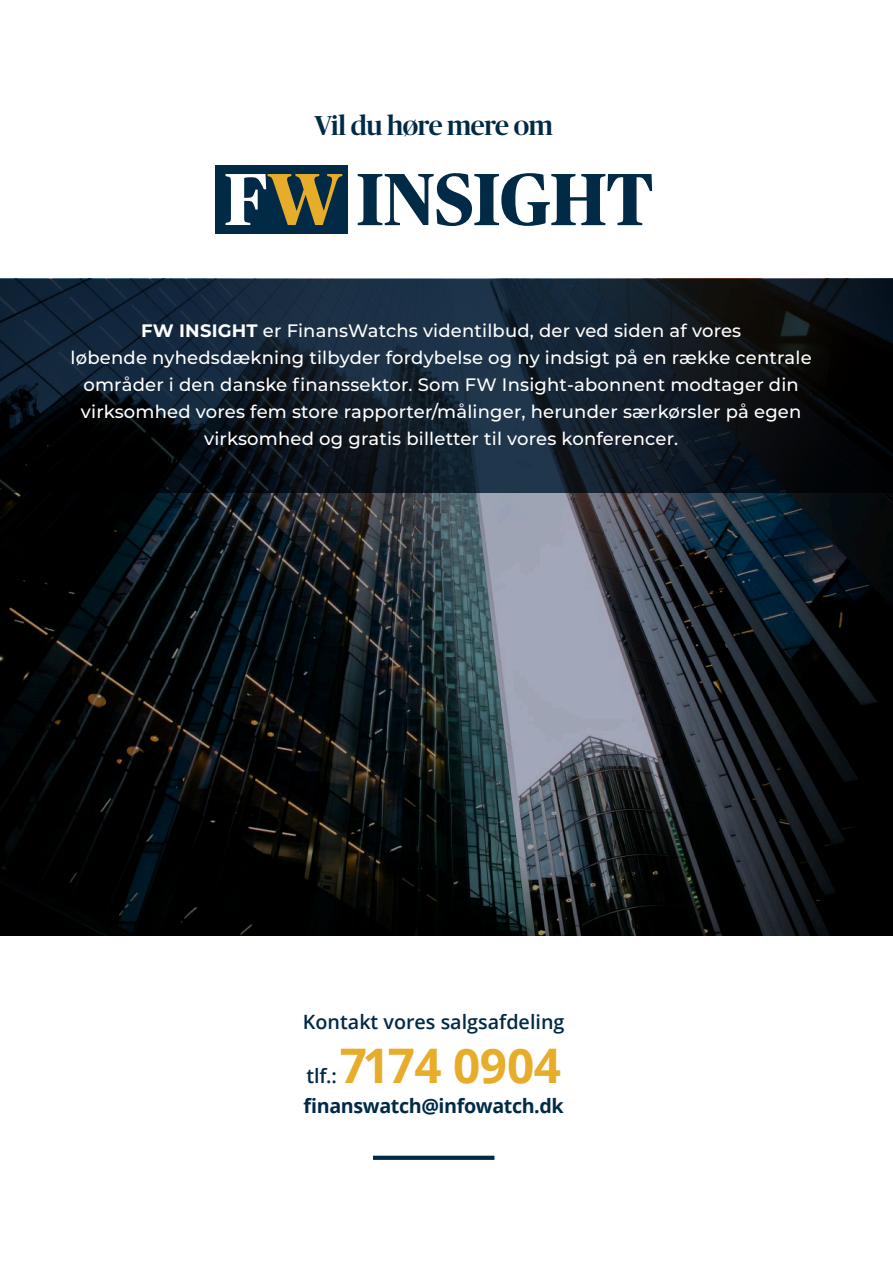
<style>
.page{position:relative;width:893px;height:1263px;background:#fff}
.page>*{position:absolute;margin:0;border:0;box-sizing:border-box;transform-origin:0 0}
.t1{font:700 47.7px "Open Sans";letter-spacing:-.01em;color:#e7ac2a}
.t2{font:500 27.3px "Publico Banner";letter-spacing:-.015em;color:#002a46}
.t3{font:600 19.65px "Open Sans";color:#002a46}
.t4{font:700 19.65px "Open Sans";letter-spacing:-.02em;color:#002a46}
.t5{font:500 18px/27px "Montserrat";letter-spacing:.01em;color:#fff;text-align:center}
.s1{font-weight:700}
</style>
<div class="page">
<img style="left:0;top:278px;width:893px;height:657px">
<svg style="left:0;top:279px;width:893px;height:214px;background:#0f1b27"></svg>
<svg style="left:373px;top:1156px;width:121px;height:4px"></svg>
<div style="left:215px;top:165px;width:133px;height:69px;background:#002a46"></div>
<svg style="left:226px;top:174px;width:116px;height:51px"></svg>
<svg style="left:358px;top:173px;width:294px;height:53px"></svg>
<h2 class="t2" style="left:314px;top:106px;width:240px">Vil du høre mere om</h2>
<p class="t5" style="left:71px;top:316px;width:743px"><span class="s1">FW INSIGHT</span> er FinansWatchs videntilbud, der ved siden af vores<br>løbende nyhedsdækning tilbyder fordybelse og ny indsigt på en række centrale områder i den danske finanssektor. Som FW Insight-abonnent modtager din virksomhed vores fem store rapporter/målinger, herunder særkørsler på egen virksomhed og gratis billetter til vores konferencer.</p>
<p class="t3" style="left:303px;top:1008px;width:263px">Kontakt vores salgsafdeling</p>
<p class="t3" style="left:306px;top:1062px;width:32px">tlf.:</p>
<h1 class="t1" style="left:340px;top:1032px;width:223px">7174 0904</h1>
<p class="t4" style="left:304px;top:1092px;width:262px">finanswatch@infowatch.dk</p>
</div>
